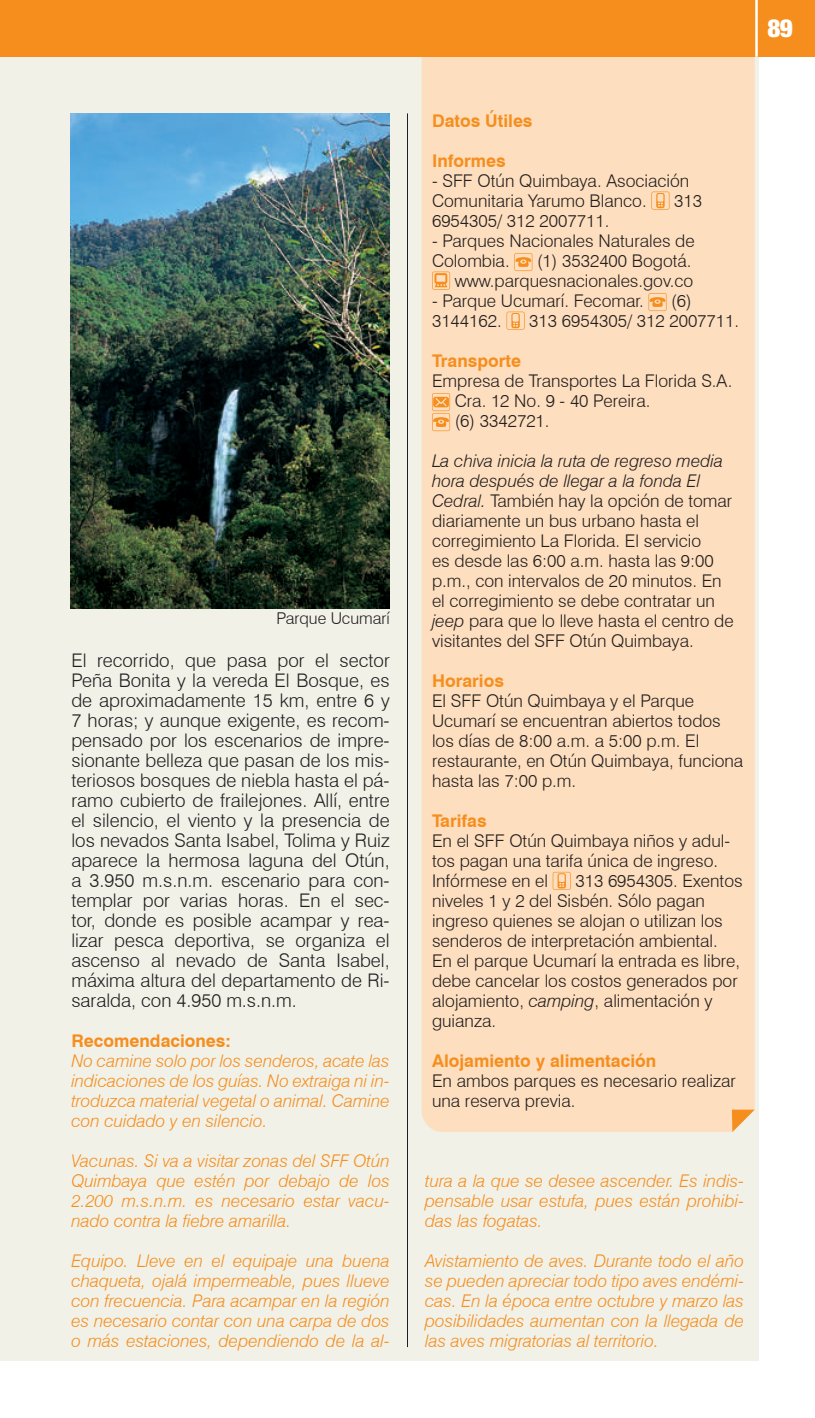
<style>
.page{position:relative;width:815px;height:1418px;background:#fff}
.page>*{position:absolute;margin:0;border:0;box-sizing:border-box;transform-origin:0 0}
.t1{font:900 condensed 25px "Helvetica Neue";color:#fff}
.t2{font:300 18.75px/20px "Swiss 721 BT";color:#231f20;text-align:justify}
.t3{font:300 17.5px/20px "Swiss 721 BT";color:#231f20}
.t4{font:italic 300 17.5px/20px "Swiss 721 BT";color:#f68e1e;text-align:justify}
.t5{font:700 17.5px "Swiss 721 BT";color:#f68e1e}
.t6{font:300 16.25px "Swiss 721 BT";color:#231f20}
.s1{font-style:italic}
</style>
<div class="page">
<div style="left:0;top:57px;width:758px;height:1304px;background:#f1f1e8"></div>
<div style="left:422px;top:57px;width:333px;height:1074px;background:#fddebe"></div>
<svg style="left:732px;top:1109px;width:23px;height:22px"></svg>
<div style="left:0;top:0;width:815px;height:57px;background:#f68e1e"></div>
<hr style="left:755px;top:0;width:3px;height:57px;background:#fff">
<svg style="left:651px;top:191px;width:18px;height:19px"></svg>
<svg style="left:514px;top:253px;width:18px;height:18px"></svg>
<svg style="left:432px;top:271px;width:18px;height:19px"></svg>
<svg style="left:648px;top:293px;width:19px;height:18px"></svg>
<svg style="left:507px;top:311px;width:18px;height:19px"></svg>
<svg style="left:432px;top:393px;width:18px;height:38px"></svg>
<svg style="left:553px;top:871px;width:18px;height:19px"></svg>
<img style="left:71px;top:113px;width:319px;height:495px">
<hr style="left:407px;top:113px;width:1px;height:1233px;background:#231f20">
<p class="t6" style="left:276px;top:608px;width:115px">Parque Ucumarí</p>
<p class="t2" style="left:71px;top:650px;width:320px">El recorrido, que pasa por el sector Peña Bonita y la vereda El Bosque, es de aproximadamente 15 km, entre 6 y 7 horas; y aunque exigente, es recom&shy;pensado por los escenarios de impre&shy;sionante belleza que pasan de los mis&shy;teriosos bosques de niebla hasta el pá&shy;ramo cubierto de frailejones. Allí, entre el silencio, el viento y la presencia de los nevados Santa Isabel, Tolima y Ruiz aparece la hermosa laguna del Otún, a 3.950 m.s.n.m. escenario para con&shy;templar por varias horas. En el sec&shy;tor, donde es posible acampar y rea&shy;lizar pesca deportiva, se organiza el ascenso al nevado de Santa Isabel, máxima altura del departamento de Ri&shy;saralda, con 4.950 m.s.n.m.</p>
<p class="t5" style="left:71px;top:1028px;width:161px">Recomendaciones:</p>
<p class="t4" style="left:71px;top:1050px;width:320px">No camine solo por los senderos, acate las indicaciones de los guías. No extraiga ni in&shy;troduzca material vegetal o animal. Camine con cuidado y en silencio.</p>
<p class="t4" style="left:71px;top:1150px;width:320px">Vacunas. Si va a visitar zonas del SFF Otún Quimbaya que estén por debajo de los 2.200 m.s.n.m. es necesario estar vacu&shy;nado contra la fiebre amarilla.</p>
<p class="t4" style="left:71px;top:1250px;width:320px">Equipo. Lleve en el equipaje una buena chaqueta, ojalá impermeable, pues llueve con frecuencia. Para acampar en la región es necesario contar con una carpa de dos o más estaciones, dependiendo de la al-</p>
<h1 class="t1" style="left:768px;top:13px;width:27px">89</h1>
<p class="t5" style="left:432px;top:108px;width:102px">Datos Útiles</p>
<p class="t5" style="left:432px;top:148px;width:75px">Informes</p>
<p class="t3" style="left:432px;top:170px;width:259px">- SFF Otún Quimbaya. Asociación<br>Comunitaria Yarumo Blanco.</p>
<p class="t3" style="left:674px;top:190px;width:29px">313</p>
<p class="t3" style="left:432px;top:210px;width:179px">6954305/ 312 2007711.</p>
<p class="t3" style="left:432px;top:230px;width:264px">- Parques Nacionales Naturales de<br>Colombia.</p>
<p class="t3" style="left:455px;top:250px;width:240px;text-align:right">(1) 3532400 Bogotá. www.parquesnacionales.gov.co</p>
<p class="t3" style="left:432px;top:290px;width:213px">- Parque Ucumarí. Fecomar.</p>
<p class="t3" style="left:671px;top:290px;width:22px">(6)</p>
<p class="t3" style="left:432px;top:310px;width:71px">3144162.</p>
<p class="t3" style="left:529px;top:310px;width:211px">313 6954305/ 312 2007711.</p>
<p class="t5" style="left:432px;top:348px;width:91px">Transporte</p>
<p class="t3" style="left:455px;top:370px;width:279px;text-indent:-23px">Empresa de Transportes La Florida S.A.<br>Cra. 12 No. 9 - 40 Pereira.<br>(6) 3342721.</p>
<p class="t3" style="left:432px;top:450px;width:303px"><span class="s1">La chiva inicia la ruta de regreso media hora después de llegar a la fonda El Cedral.</span> También hay la opción de tomar diariamente un bus urbano hasta el corregimiento La Florida. El servicio<br>es desde las 6:00 a.m. hasta las 9:00 p.m., con intervalos de 20 minutos. En el corregimiento se debe contratar un <span class="s1">jeep</span> para que lo lleve hasta el centro de visitantes del SFF Otún Quimbaya.</p>
<p class="t5" style="left:432px;top:668px;width:73px">Horarios</p>
<p class="t3" style="left:432px;top:690px;width:313px">El SFF Otún Quimbaya y el Parque<br>Ucumarí se encuentran abiertos todos los días de 8:00 a.m. a 5:00 p.m. El restaurante, en Otún Quimbaya, funciona hasta las 7:00 p.m.</p>
<p class="t5" style="left:432px;top:808px;width:56px">Tarifas</p>
<p class="t3" style="left:432px;top:830px;width:300px">En el SFF Otún Quimbaya niños y adul&shy;tos pagan una tarifa única de ingreso.<br>Infórmese en el</p>
<p class="t3" style="left:432px;top:870px;width:312px;text-indent:143px">313 6954305. Exentos niveles 1 y 2 del Sisbén. Sólo pagan ingreso quienes se alojan o utilizan los senderos de interpretación ambiental.<br>En el parque Ucumarí la entrada es libre, debe cancelar los costos generados por alojamiento, <span class="s1">camping</span>, alimentación y guianza.</p>
<p class="t5" style="left:432px;top:1048px;width:226px">Alojamiento y alimentación</p>
<p class="t3" style="left:432px;top:1070px;width:305px">En ambos parques es necesario realizar una reserva previa.</p>
<p class="t4" style="left:425px;top:1170px;width:320px">tura a la que se desee ascender. Es indis&shy;pensable usar estufa, pues están prohibi&shy;das las fogatas.</p>
<p class="t4" style="left:425px;top:1250px;width:320px">Avistamiento de aves. Durante todo el año se pueden apreciar todo tipo aves endémi&shy;cas. En la época entre octubre y marzo las posibilidades aumentan con la llegada de las aves migratorias al territorio.</p>
</div>
